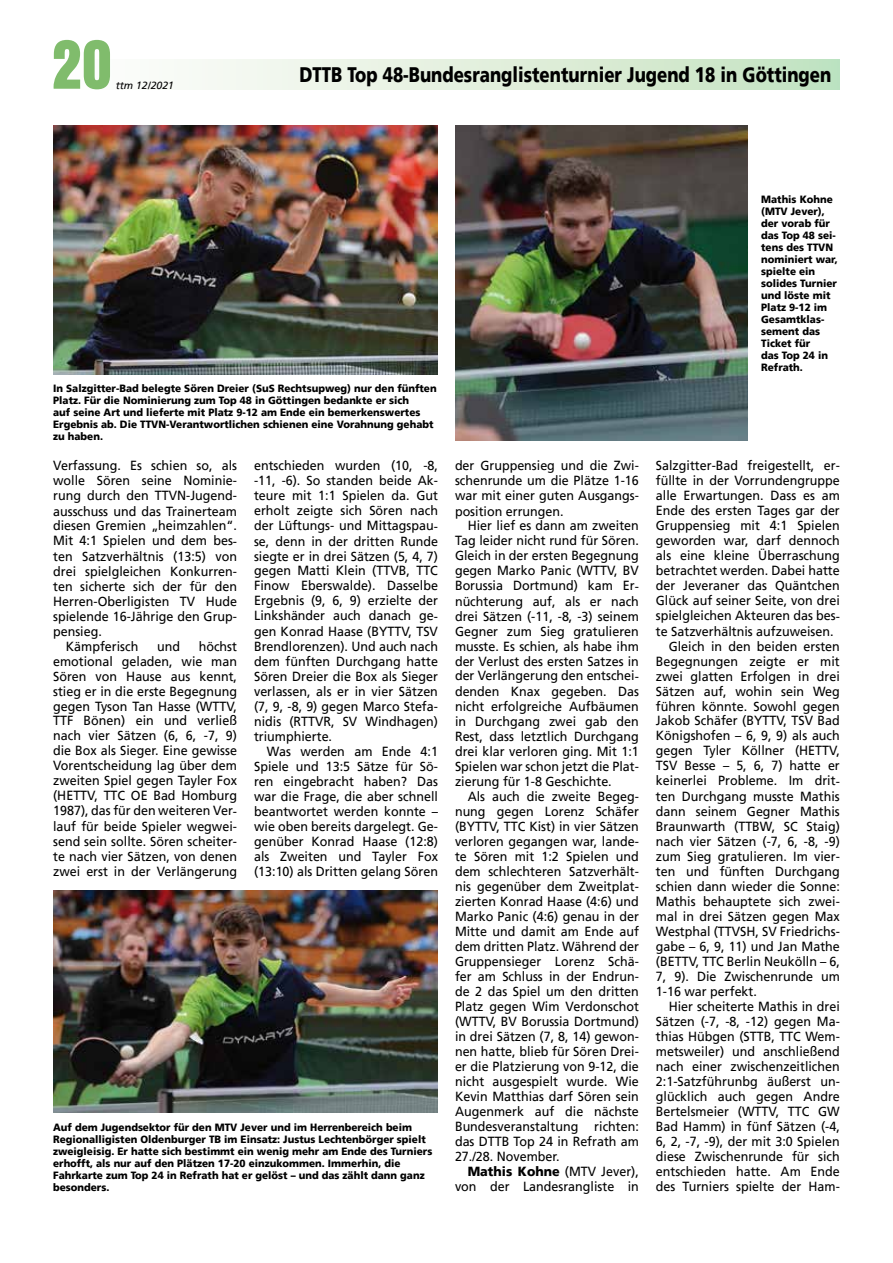
<style>
.page{position:relative;width:893px;height:1263px;background:#fff}
.page>*{position:absolute;margin:0;border:0;box-sizing:border-box;transform-origin:0 0}
.t1{font:700 condensed 72px "Aurora BT";color:#80bc6c}
.t2{font:900 21px "Frutiger";color:#000;scale:.8 1}
.t3{font:13.2px/15px "Frutiger";color:#000;text-align:justify;scale:.95 1}
.t4{font:900 10.5px/12px "Frutiger";color:#000;scale:.95 1}
.t5{font:italic 10.5px "Frutiger";color:#000}
.s1{font-weight:900}
</style>
<div class="page">
<div style="left:53px;top:60px;width:787px;height:29px;background:linear-gradient(to right,#fff,#c4e2c0)"></div>
<img style="left:53px;top:125px;width:385px;height:249px">
<img style="left:53px;top:890px;width:385px;height:222px">
<img style="left:455px;top:125px;width:293px;height:315px">
<h1 class="t1" style="left:53px;top:23px;width:61px">20</h1>
<p class="t5" style="left:116px;top:79px;width:60px">ttm 12/2021</p>
<h2 class="t2" style="left:300px;top:62px;width:666px">DTTB Top 48-Bundesranglistenturnier Jugend 18 in Göttingen</h2>
<p class="t4" style="left:761px;top:193px;width:82px">Mathis Kohne (MTV Jever), der vorab für das Top 48 sei&shy;tens des TTVN nominiert war, spielte ein solides Turnier und löste mit<br>Platz 9-12 im<br>Gesamtklas&shy;sement das<br>Ticket für<br>das Top 24 in<br>Refrath.</p>
<p class="t4" style="left:53px;top:383px;width:405px">In Salzgitter-Bad belegte Sören Dreier (SuS Rechtsupweg) nur den fünften Platz. Für die Nominierung zum Top 48 in Göttingen bedankte er sich<br>auf seine Art und lieferte mit Platz 9-12 am Ende ein bemerkenswertes Ergebnis ab. Die TTVN-Verantwortlichen schienen eine Vorahnung gehabt zu haben.</p>
<p class="t3" style="left:53px;top:458px;width:195px">Verfassung. Es schien so, als</p>
<p class="t3" style="left:53px;top:473px;width:195px">wolle Sören seine Nominie-</p>
<p class="t3" style="left:53px;top:488px;width:195px">rung durch den TTVN-Jugend-</p>
<p class="t3" style="left:53px;top:503px;width:195px">ausschuss und das Trainerteam</p>
<p class="t3" style="left:53px;top:518px;width:195px">diesen Gremien „heimzahlen“.</p>
<p class="t3" style="left:53px;top:533px;width:195px">Mit 4:1 Spielen und dem bes-</p>
<p class="t3" style="left:53px;top:548px;width:195px">ten Satzverhältnis (13:5) von</p>
<p class="t3" style="left:53px;top:563px;width:195px">drei spielgleichen Konkurren-</p>
<p class="t3" style="left:53px;top:578px;width:195px">ten sicherte sich der für den</p>
<p class="t3" style="left:53px;top:593px;width:195px">Herren-Oberligisten TV Hude</p>
<p class="t3" style="left:53px;top:608px;width:195px">spielende 16-Jährige den Grup-</p>
<p class="t3" style="left:53px;top:623px;width:53px">pensieg.</p>
<p class="t3" style="left:66px;top:638px;width:78px">Kämpferisch</p>
<p class="t3" style="left:157px;top:638px;width:26px">und</p>
<p class="t3" style="left:53px;top:638px;width:195px;text-indent:146px">höchst emotional geladen, wie man Sören von Hause aus kennt, stieg er in die erste Begegnung gegen Tyson Tan Hasse (WTTV, TTF Bönen) ein und verließ nach vier Sätzen (6, 6, -7, 9) die Box als Sieger. E ine gewisse Vorentscheidung lag über dem zweiten Spiel gegen Tayler Fox (HETTV, TTC OE Bad Homburg 1987), das für den weiteren Ver&shy;lauf für beide Spieler wegwei&shy;send sein sollte. Sören scheiter&shy;te nach vier Sätzen, von denen zwei erst in der Verlängerung</p>
<p class="t3" style="left:254px;top:458px;width:195px">entschieden wurden (10, -8, -11, -6). So standen beide Ak&shy;teure mit 1:1 Spielen da. Gut erholt zeigte sich Sören nach der Lüftungs- und Mittagspau&shy;se, denn in der dritten Runde siegte er in drei Sätzen (5, 4, 7) gegen Matti Klein (TTVB, TTC Finow E berswalde). Dasselbe Ergebnis (9, 6, 9) erzielte der Linkshänder auch danach ge&shy;gen Konrad Haase (BYTTV, TSV Brendlorenzen). U nd auch nach dem fünften Durchgang hatte Sören Dreier die Box als Sieger verlassen, als er in vier Sätzen (7, 9, -8, 9) gegen Marco Stefa&shy;nidis (RTTVR, SV Windhagen) triumphierte.</p>
<p class="t3" style="left:254px;top:743px;width:195px;text-indent:13px">Was werden am Ende 4:1<br>Spiele und 13:5 Sätze für Sö&shy;ren eingebracht haben? Das war die Frage, die aber schnell beantwortet werden konnte – wie oben bereits dargelegt. Ge&shy;genüber Konrad Haase (12:8) als Zweiten und Tayler Fox (13:10) als Dritten gelang Sören</p>
<p class="t4" style="left:53px;top:1121px;width:401px">Auf dem Jugendsektor für den MTV Jever und im Herrenbereich beim Regionalligisten Oldenburger TB im Einsatz: Justus Lechtenbörger spielt zweigleisig. Er hatte sich bestimmt ein wenig mehr am Ende des Turniers erhofft, als nur auf den Plätzen 17-20 einzukommen. Immerhin, die Fahrkarte zum Top 24 in Refrath hat er gelöst – und das zählt dann ganz besonders.</p>
<p class="t3" style="left:455px;top:458px;width:195px">der Gruppensieg und die Zwi&shy;schenrunde um die Plätze 1-16 war mit einer guten Ausgangs&shy;position errungen.</p>
<p class="t3" style="left:455px;top:518px;width:195px;text-indent:13px">Hier lief es dann am zweiten Tag leider nicht rund für Sören.<br>Gleich in der ersten Begegnung gegen Marko Panic (WTTV, BV Borussia Dortmund) kam E r&shy;nüchterung auf, als er nach drei Sätzen (-11, -8, -3) seinem Gegner zum Sieg gratulieren musste. Es schien, als habe ihm der Verlust des ersten Satzes in der Verlängerung den entschei&shy;denden Knax gegeben. Das nicht erfolgreiche Aufbäumen in Durchgang zwei gab den Rest, dass letztlich Durchgang drei klar verloren ging. Mit 1:1<br>Spielen war schon jetzt die Plat&shy;zierung für 1-8 Geschichte.</p>
<p class="t3" style="left:455px;top:788px;width:195px;text-indent:13px">Als auch die zweite Begeg&shy;nung gegen Lorenz Schäfer (BYTTV, TTC Kist) in vier Sätzen verloren gegangen war, lande&shy;te Sören mit 1:2 Spielen und dem schlechteren Satzverhält&shy;nis gegenüber dem Zweitplat&shy;zierten Konrad Haase (4:6) und Marko Panic (4:6) genau in der Mitte und damit am Ende auf dem dritten Platz. Während der Gruppensieger Lorenz Schä&shy;fer am Schluss in der Endrun&shy;de 2 das Spiel um den dritten Platz gegen Wim Verdonschot (WTTV, BV Borussia Dortmund) in drei Sätzen (7, 8, 14) gewon&shy;nen hatte, blieb für Sören Drei&shy;er die Platzierung von 9-12, die nicht ausgespielt wurde. Wie Kevin Matthias darf Sören sein Augenmerk auf die nächste Bundesveranstaltung richten: das DTTB Top 24 in Refrath am 27./28. November.</p>
<p class="t3" style="left:455px;top:1163px;width:195px;text-align:right"><span class="s1">Mathis Kohne</span> (MTV Jever), von der Landesrangliste in</p>
<p class="t3" style="left:656px;top:458px;width:195px">Salzgitter-Bad freigestellt, er-</p>
<p class="t3" style="left:656px;top:473px;width:195px">füllte in der Vorrundengruppe</p>
<p class="t3" style="left:656px;top:488px;width:195px">alle Erwartungen. Dass es am</p>
<p class="t3" style="left:656px;top:503px;width:195px">Ende des ersten Tages gar der</p>
<p class="t3" style="left:656px;top:518px;width:195px">Gruppensieg mit 4:1 Spielen</p>
<p class="t3" style="left:656px;top:533px;width:195px">geworden war, darf dennoch</p>
<p class="t3" style="left:656px;top:548px;width:195px">als eine kleine Überraschung</p>
<p class="t3" style="left:656px;top:563px;width:195px">betrachtet werden. Dabei hatte</p>
<p class="t3" style="left:656px;top:578px;width:195px">der Jeveraner das Quäntchen</p>
<p class="t3" style="left:656px;top:593px;width:195px">Glück auf seiner Seite, von drei</p>
<p class="t3" style="left:656px;top:608px;width:195px">spielgleichen Akteuren das bes-</p>
<p class="t3" style="left:656px;top:623px;width:189px">te Satzverhältnis aufzuweisen.</p>
<p class="t3" style="left:669px;top:638px;width:182px">Gleich in den beiden ersten</p>
<p class="t3" style="left:656px;top:653px;width:195px">Begegnungen zeigte er mit</p>
<p class="t3" style="left:656px;top:668px;width:195px">zwei glatten Erfolgen in drei</p>
<p class="t3" style="left:656px;top:683px;width:195px">Sätzen auf, wohin sein Weg</p>
<p class="t3" style="left:656px;top:698px;width:195px">führen könnte. Sowohl gegen</p>
<p class="t3" style="left:656px;top:713px;width:195px">Jakob Schäfer (BYTTV, TSV Bad</p>
<p class="t3" style="left:656px;top:728px;width:195px">Königshofen – 6, 9, 9) als auch</p>
<p class="t3" style="left:656px;top:743px;width:195px">gegen Tyler Köllner (HETTV,</p>
<p class="t3" style="left:656px;top:758px;width:195px">TSV Besse – 5, 6, 7) hatte er</p>
<p class="t3" style="left:656px;top:773px;width:195px">keinerlei Probleme. Im drit-</p>
<p class="t3" style="left:656px;top:788px;width:195px">ten Durchgang musste Mathis</p>
<p class="t3" style="left:656px;top:803px;width:195px">dann seinem Gegner Mathis</p>
<p class="t3" style="left:656px;top:818px;width:195px">Braunwarth (TTBW, SC Staig)</p>
<p class="t3" style="left:656px;top:833px;width:195px">nach vier Sätzen (-7, 6, -8, -9)</p>
<p class="t3" style="left:656px;top:848px;width:195px">zum Sieg gratulieren. Im vier-</p>
<p class="t3" style="left:656px;top:863px;width:195px">ten und fünften Durchgang</p>
<p class="t3" style="left:656px;top:878px;width:195px">schien dann wieder die Sonne:</p>
<p class="t3" style="left:656px;top:893px;width:195px">Mathis behauptete sich zwei-</p>
<p class="t3" style="left:656px;top:908px;width:195px">mal in drei Sätzen gegen Max</p>
<p class="t3" style="left:656px;top:923px;width:195px">Westphal (TTVSH, SV Friedrichs-</p>
<p class="t3" style="left:656px;top:938px;width:195px">gabe – 6, 9, 11) und Jan Mathe</p>
<p class="t3" style="left:656px;top:953px;width:195px">(BETTV, TTC Berlin Neukölln – 6,</p>
<p class="t3" style="left:656px;top:968px;width:195px">7, 9). Die Zwischenrunde um</p>
<p class="t3" style="left:656px;top:983px;width:108px">1-16 war perfekt.</p>
<p class="t3" style="left:669px;top:998px;width:182px">Hier scheiterte Mathis in drei</p>
<p class="t3" style="left:656px;top:1013px;width:195px">Sätzen (-7, -8, -12) gegen Ma-</p>
<p class="t3" style="left:656px;top:1028px;width:195px">thias Hübgen (STTB, TTC Wem-</p>
<p class="t3" style="left:656px;top:1043px;width:195px">metsweiler) und anschließend</p>
<p class="t3" style="left:656px;top:1058px;width:195px">nach einer zwischenzeitlichen</p>
<p class="t3" style="left:656px;top:1073px;width:195px">2:1-Satzführunbg äußerst un-</p>
<p class="t3" style="left:656px;top:1088px;width:195px">glücklich auch gegen Andre</p>
<p class="t3" style="left:656px;top:1103px;width:195px">Bertelsmeier (WTTV, TTC GW</p>
<p class="t3" style="left:656px;top:1118px;width:195px">Bad Hamm) in fünf Sätzen (-4,</p>
<p class="t3" style="left:656px;top:1133px;width:195px">6, 2, -7, -9), der mit 3:0 Spielen</p>
<p class="t3" style="left:656px;top:1148px;width:195px">diese Zwischenrunde für sich</p>
<p class="t3" style="left:656px;top:1163px;width:195px">entschieden hatte. Am Ende</p>
<p class="t3" style="left:656px;top:1178px;width:195px">des Turniers spielte der Ham-</p>
</div>
